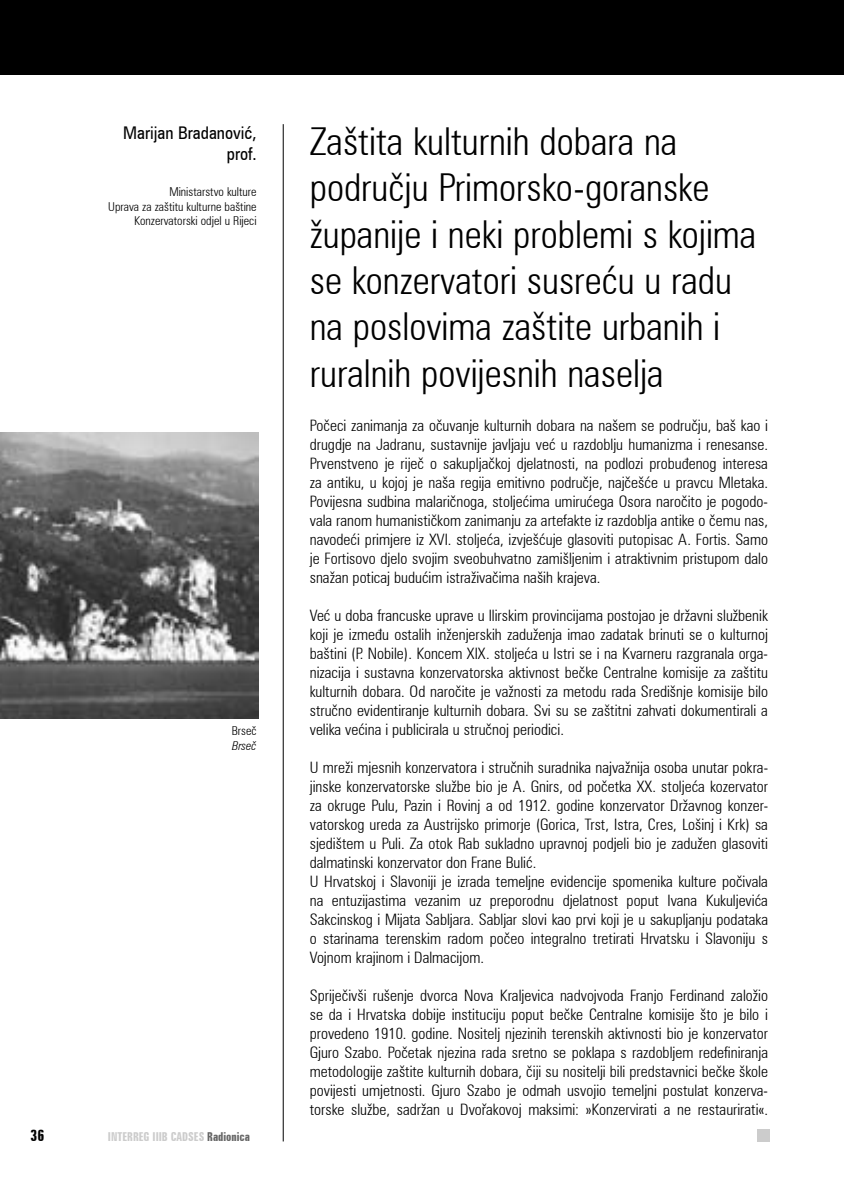
<style>
.page{position:relative;width:844px;height:1191px;background:#fff}
.page>*{position:absolute;margin:0;border:0;box-sizing:border-box;transform-origin:0 0}
.t1{font:300 condensed 38.5px/46.4px "Zurich BT";color:#000}
.t2{font:condensed 17.5px/21px "Zurich BT";color:#000;text-align:right}
.t3{font:300 condensed 15.75px/19.1px "Zurich BT";color:#000;text-align:justify}
.t4{font:700 extra-condensed 15.75px "Zurich BT";color:#000}
.t5{font:300 condensed 12.25px/14.7px "Zurich BT";color:#000;text-align:right}
.t6{font:700 extra-condensed 12.25px "Zurich BT";color:#ccc}
.t7{font:italic 300 condensed 12.25px "Zurich BT";color:#000}
.s1{color:#666}
</style>
<div class="page">
<div style="left:0;top:0;width:843px;height:75px;background:#000"></div>
<hr style="left:283px;top:124px;width:1px;height:1017px;background:#000">
<img style="left:0;top:432px;width:258px;height:286px">
<div style="left:757px;top:1129px;width:12px;height:12px;background:#ccc"></div>
<p class="t2" style="left:123px;top:122px;width:135px">Marijan Bradanoviæ, prof.</p>
<p class="t5" style="left:108px;top:184px;width:150px">Ministarstvo kulture<br>Uprava za zaštitu kulturne baštine<br>Konzervatorski odjel u Rijeci</p>
<p class="t5" style="left:232px;top:723px;width:26px">Brseè</p>
<p class="t7" style="left:232px;top:738px;width:26px">Brseè</p>
<p class="t4" style="left:31px;top:1126px;width:15px">36</p>
<p class="t6" style="left:108px;top:1130px;width:143px">INTERREG IIIB CADSES <span class="s1">Radionica</span></p>
<h1 class="t1" style="left:310px;top:118px;width:448px">Zaštita kulturnih dobara na podruèju Primorsko-goranske županije i neki problemi s kojima se konzervatori susreæu u radu na poslovima zaštite urbanih i ruralnih povijesnih naselja</h1>
<p class="t3" style="left:310px;top:415px;width:459px">Poèeci zanimanja za oèuvanje kulturnih dobara na našem se podruèju, baš kao i drugdje na Jadranu, sustavnije javljaju veæ u razdoblju humanizma i renesanse.<br>Prvenstveno je rijeè o sakupljaèkoj djelatnosti, na podlozi probuðenog interesa za antiku, u kojoj je naša regija emitivno podruèje, najèešæe u pravcu Mletaka.<br>Povijesna sudbina malariènoga, stoljeæima umiruæega Osora naroèito je pogodo&shy;vala ranom humanistièkom zanimanju za artefakte iz razdoblja antike o èemu nas, navodeæi primjere iz XVI. stoljeæa, izvješæuje glasoviti putopisac A. Fortis. Samo je Fortisovo djelo svojim sveobuhvatno zamišljenim i atraktivnim pristupom dalo snažan poticaj buduæim istraživaèima naših krajeva.</p>
<p class="t3" style="left:310px;top:605px;width:459px">Veæ u doba francuske uprave u Ilirskim provincijama postojao je državni službenik koji je izmeðu ostalih inženjerskih zaduženja imao zadatak brinuti se o kulturnoj baštini (P. Nobile). Koncem XIX. stoljeæa u Istri se i na Kvarneru razgranala orga&shy;nizacija i sustavna konzervatorska aktivnost beèke Centralne komisije za zaštitu kulturnih dobara. Od naroèite je važnosti za metodu rada Središnje komisije bilo struèno evidentiranje kulturnih dobara. Svi su se zaštitni zahvati dokumentirali a velika veæina i publicirala u struènoj periodici.</p>
<p class="t3" style="left:310px;top:757px;width:459px;text-align:left">U mreži mjesnih konzervatora i struènih suradnika najvažnija osoba unutar pokra&shy;jinske konzervatorske službe bio je A. Gnirs, od poèetka XX. stoljeæa kozervator za okruge Pulu, Pazin i Rovinj a od 1912. godine konzervator Državnog konzer&shy;vatorskog ureda za Austrijsko primorje (Gorica, Trst, Istra, Cres, Lošinj i Krk) sa sjedištem u Puli. Za otok Rab sukladno upravnoj podjeli bio je zadužen glasoviti dalmatinski konzervator don Frane Buliæ.<br>U Hrvatskoj i Slavoniji je izrada temeljne evidencije spomenika kulture poèivala na entuzijastima vezanim uz preporodnu djelatnost poput Ivana Kukuljeviæa Sakcinskog i Mijata Sabljara. Sabljar slovi kao prvi koji je u sakupljanju podataka o starinama terenskim radom poèeo integralno tretirati Hrvatsku i Slavoniju s Vojnom krajinom i Dalmacijom.</p>
<p class="t3" style="left:310px;top:985px;width:459px">Sprijeèivši rušenje dvorca Nova Kraljevica nadvojvoda Franjo Ferdinand založio se da i Hrvatska dobije instituciju poput beèke Centralne komisije što je bilo i provedeno 1910. godine. Nositelj njezinih terenskih aktivnosti bio je konzervator Gjuro Szabo. Poèetak njezina rada sretno se poklapa s razdobljem redefiniranja metodologije zaštite kulturnih dobara, èiji su nositelji bili predstavnici beèke škole povijesti umjetnosti. Gjuro Szabo je odmah usvojio temeljni postulat konzerva&shy;torske službe, sadržan u Dvoøakovoj maksimi: »Konzervirati a ne restaurirati«.</p>
</div>
